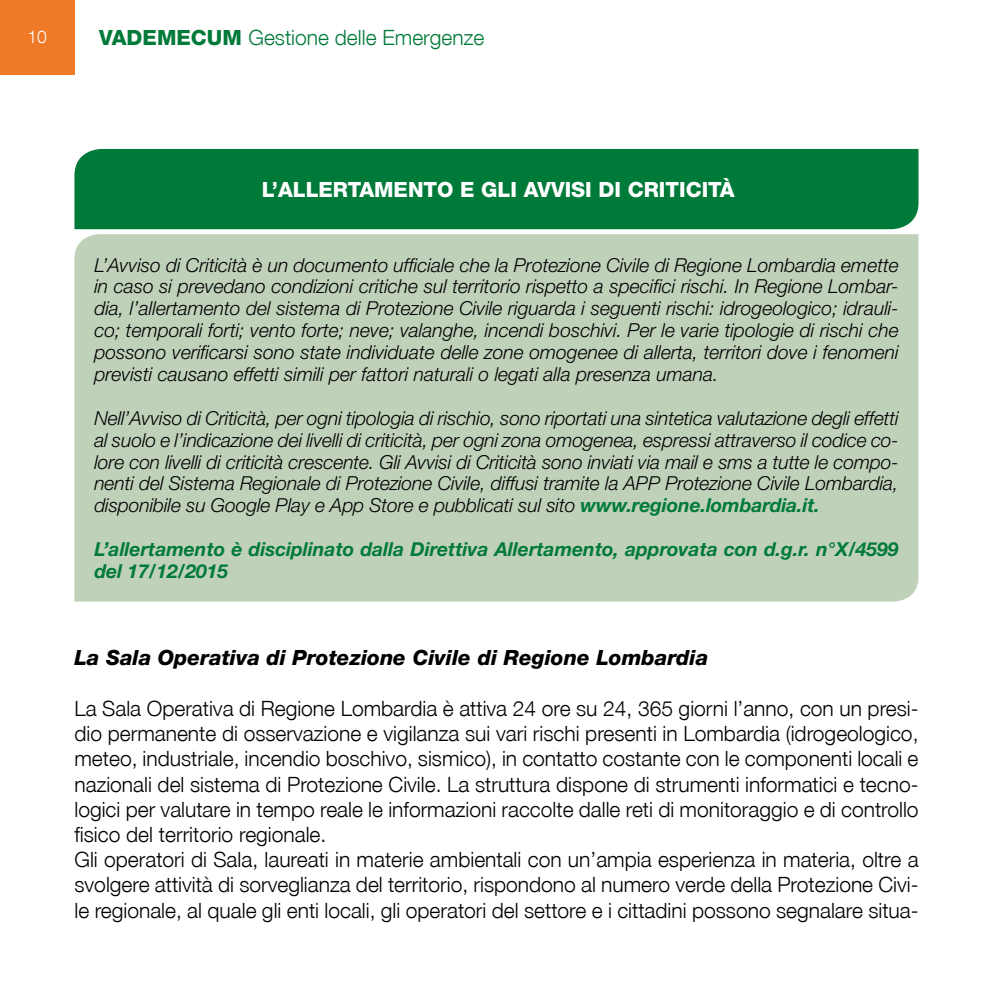
<style>
.page{position:relative;width:993px;height:993px;background:#fff}
.page>*{position:absolute;margin:0;border:0;box-sizing:border-box;transform-origin:0 0}
.t1{font:300 21px/25.2px "Helvetica Neue LT Std";color:#000}
.t2{font:italic 800 21px "Helvetica Neue LT Std";color:#000}
.t3{font:800 21px "Helvetica Neue LT Std";color:#fff}
.t4{font:300 21px "Helvetica Neue LT Std";color:#007a38}
.t5{font:italic 300 19.25px/21.9px "Helvetica Neue LT Std";letter-spacing:-.005em;color:#000;text-align:justify}
.t6{font:italic 700 19.25px/21.9px "Helvetica Neue LT Std";color:#007a38}
.t7{font:300 17.5px "Helvetica Neue LT Std";color:#fff}
.s1{font-weight:800}
.s2{font-weight:700;color:#007a38}
</style>
<div class="page">
<div style="left:0;top:0;width:74px;height:74px;background:#ef7926"></div>
<div style="left:74px;top:148px;width:845px;height:82px;background:#007a38"></div>
<div style="left:74px;top:234px;width:844px;height:367px;background:#c0d1ba"></div>
<p class="t7" style="left:27px;top:27px;width:21px">10</p>
<p class="t4" style="left:99px;top:24px;width:386px"><span class="s1">VADEMECUM</span> Gestione delle Emergenze</p>
<p class="t3" style="left:261px;top:177px;width:474px">L’ALLERTAMENTO E GLI AVVISI DI CRITICITÀ</p>
<p class="t5" style="left:94px;top:253px;width:805px">L’Avviso di Criticità è un documento ufficiale che la Protezione Civile di Regione Lombardia emette in caso si prevedano condizioni critiche sul territorio rispetto a specifici rischi. In Regione Lombar&shy;dia, l’allertamento del sistema di Protezione Civile riguarda i seguenti rischi: idrogeologico; idrauli&shy;co; temporali forti; vento forte; neve; valanghe, incendi boschivi. Per le varie tipologie di rischi che possono verificarsi sono state individuate delle zone omogenee di allerta, territori dove i fenomeni previsti causano effetti simili per fattori naturali o legati alla presenza umana.</p>
<p class="t5" style="left:94px;top:406px;width:805px">Nell’Avviso di Criticità, per ogni tipologia di rischio, sono riportati una sintetica valutazione degli effetti al suolo e l’indicazione dei livelli di criticità, per ogni zona omogenea, espressi attraverso il codice co&shy;lore con livelli di criticità crescente. Gli Avvisi di Criticità sono inviati via mail e sms a tutte le compo&shy;nenti del Sistema Regionale di Protezione Civile, diffusi tramite la APP Protezione Civile Lombardia, disponibile su Google Play e App Store e pubblicati sul sito <span class="s2">www.regione.lombardia.it.</span></p>
<p class="t6" style="left:94px;top:537px;width:805px">L’allertamento è disciplinato dalla Direttiva Allertamento, approvata con d.g.r. n°X/4599 del 17/12/2015</p>
<p class="t2" style="left:74px;top:645px;width:635px">La Sala Operativa di Protezione Civile di Regione Lombardia</p>
<p class="t1" style="left:74px;top:695px;width:845px">La Sala Operativa di Regione Lombardia è attiva 24 ore su 24, 365 giorni l’anno, con un presi&shy;dio permanente di osservazione e vigilanza sui vari rischi presenti in Lombardia (idrogeologico, meteo, industriale, incendio boschivo, sismico), in contatto costante con le componenti locali e nazionali del sistema di Protezione Civile. La struttura dispone di strumenti informatici e tecno&shy;logici per valutare in tempo reale le informazioni raccolte dalle reti di monitoraggio e di controllo fisico del territorio regionale.<br>Gli operatori di Sala, laureati in materie ambientali con un’ampia esperienza in materia, oltre a svolgere attività di sorveglianza del territorio, rispondono al numero verde della Protezione Civi&shy;le regionale, al quale gli enti locali, gli operatori del settore e i cittadini possono segnalare situa-</p>
</div>
